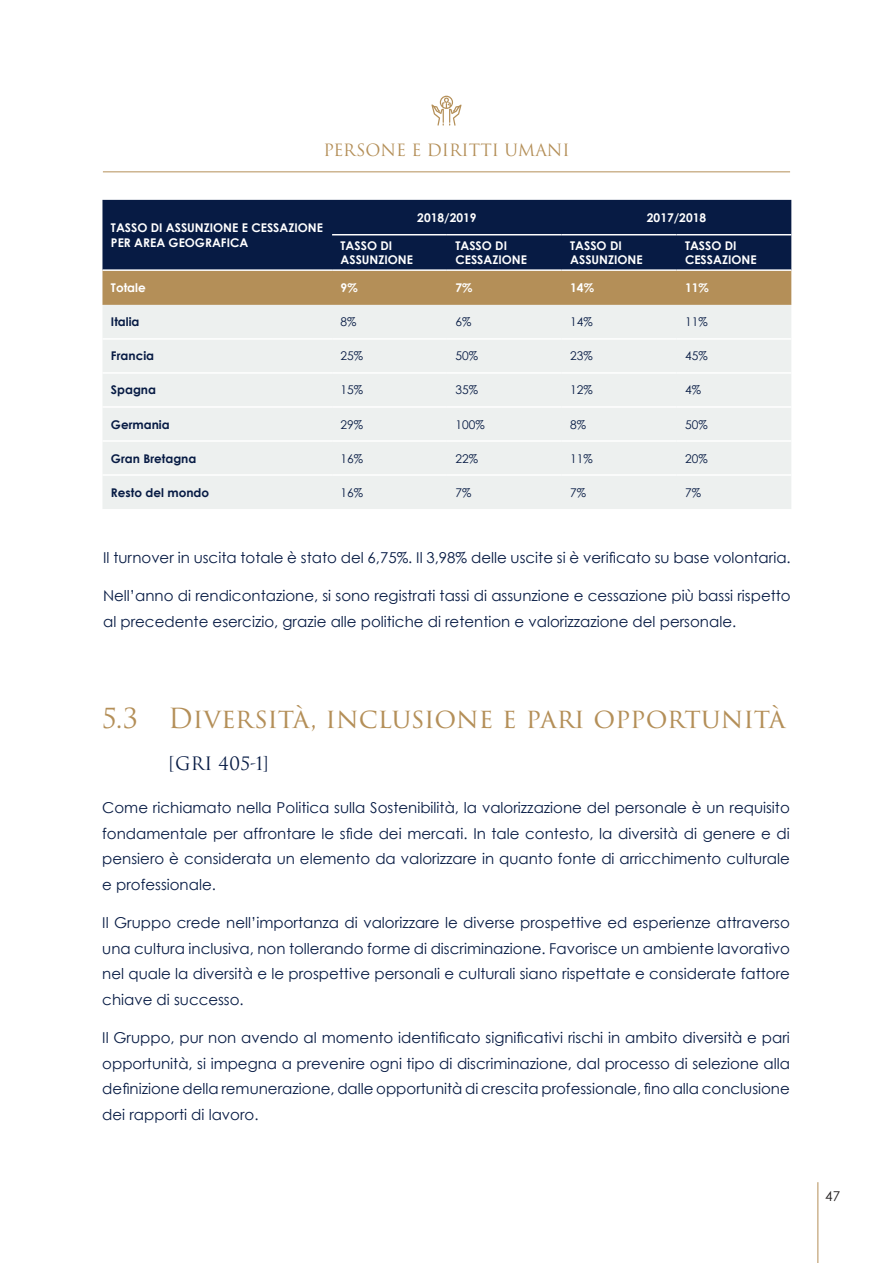
<style>
.page{position:relative;width:893px;height:1263px;background:#fff}
.page>*{position:absolute;margin:0;border:0;box-sizing:border-box;transform-origin:0 0}
.t1{font:27px "Trajan Pro 3";letter-spacing:-.01em;color:#b48f58}
.t2{font:18px "Trajan Pro 3";color:#071b44}
.t3{font:16.5px "Trajan Pro 3";color:#b48f58}
.t4{font:15px/25.5px "Century Gothic";color:#071b44;text-align:justify}
.t5{font:13.5px "Century Gothic";color:#231f20}
.t6{font:700 12px/14.4px "Century Gothic";color:#fff}
.t7{font:12px "Century Gothic";color:#071b44}
.t8{font:700 12px "Century Gothic";color:#071b44}
</style>
<div class="page">
<hr style="left:817px;top:1182px;width:1px;height:81px;background:#b48f58">
<hr style="left:103px;top:171px;width:687px;height:1px;background:#b48f58">
<svg style="left:431px;top:96px;width:31px;height:30px"></svg>
<div style="left:102px;top:200px;width:689px;height:69px;background:#071b44"></div>
<div style="left:102px;top:271px;width:689px;height:34px;background:#b48f58"></div>
<div style="left:103px;top:305px;width:688px;height:204px;background:#edf0ef"></div>
<hr style="left:332px;top:234px;width:115px;height:1px;background:#fff">
<hr style="left:447px;top:234px;width:115px;height:1px;background:#fff">
<hr style="left:562px;top:234px;width:114px;height:1px;background:#fff">
<hr style="left:676px;top:234px;width:115px;height:1px;background:#fff">
<hr style="left:332px;top:338px;width:115px;height:2px;background:#fff">
<hr style="left:447px;top:338px;width:115px;height:2px;background:#fff">
<hr style="left:562px;top:338px;width:114px;height:2px;background:#fff">
<hr style="left:676px;top:338px;width:115px;height:2px;background:#fff">
<hr style="left:332px;top:372px;width:115px;height:2px;background:#fff">
<hr style="left:447px;top:372px;width:115px;height:2px;background:#fff">
<hr style="left:562px;top:372px;width:114px;height:2px;background:#fff">
<hr style="left:676px;top:372px;width:115px;height:2px;background:#fff">
<hr style="left:332px;top:406px;width:115px;height:2px;background:#fff">
<hr style="left:447px;top:406px;width:115px;height:2px;background:#fff">
<hr style="left:562px;top:406px;width:114px;height:2px;background:#fff">
<hr style="left:676px;top:406px;width:115px;height:2px;background:#fff">
<hr style="left:332px;top:440px;width:115px;height:2px;background:#fff">
<hr style="left:447px;top:440px;width:115px;height:2px;background:#fff">
<hr style="left:562px;top:440px;width:114px;height:2px;background:#fff">
<hr style="left:676px;top:440px;width:115px;height:2px;background:#fff">
<hr style="left:332px;top:474px;width:115px;height:2px;background:#fff">
<hr style="left:447px;top:474px;width:115px;height:2px;background:#fff">
<hr style="left:562px;top:474px;width:114px;height:2px;background:#fff">
<hr style="left:676px;top:474px;width:115px;height:2px;background:#fff">
<hr style="left:102px;top:372px;width:230px;height:2px;background:#fff">
<hr style="left:102px;top:338px;width:230px;height:2px;background:#fff">
<hr style="left:102px;top:406px;width:230px;height:2px;background:#fff">
<hr style="left:102px;top:440px;width:230px;height:2px;background:#fff">
<hr style="left:102px;top:474px;width:230px;height:2px;background:#fff">
<p class="t3" style="left:323px;top:139px;width:248px">PERSONE E DIRITTI UMANI</p>
<p class="t6" style="left:111px;top:220px;width:213px">TASSO DI ASSUNZIONE E CESSAZIONE<br>PER AREA GEOGRAFICA</p>
<p class="t6" style="left:417px;top:210px;width:61px">2018/2019</p>
<p class="t6" style="left:647px;top:210px;width:61px">2017/2018</p>
<p class="t6" style="left:341px;top:238px;width:74px">TASSO DI<br>ASSUNZIONE</p>
<p class="t6" style="left:455px;top:238px;width:73px">TASSO DI<br>CESSAZIONE</p>
<p class="t6" style="left:570px;top:238px;width:74px">TASSO DI<br>ASSUNZIONE</p>
<p class="t6" style="left:685px;top:238px;width:73px">TASSO DI<br>CESSAZIONE</p>
<p class="t6" style="left:111px;top:281px;width:36px">Totale</p>
<p class="t6" style="left:341px;top:281px;width:19px">9%</p>
<p class="t6" style="left:455px;top:281px;width:19px">7%</p>
<p class="t6" style="left:570px;top:281px;width:25px">14%</p>
<p class="t6" style="left:685px;top:281px;width:25px">11%</p>
<p class="t8" style="left:111px;top:314px;width:30px">Italia</p>
<p class="t7" style="left:341px;top:315px;width:17px">8%</p>
<p class="t7" style="left:455px;top:315px;width:17px">6%</p>
<p class="t7" style="left:570px;top:315px;width:24px">14%</p>
<p class="t7" style="left:685px;top:315px;width:24px">11%</p>
<p class="t8" style="left:111px;top:349px;width:45px">Francia</p>
<p class="t7" style="left:341px;top:349px;width:24px">25%</p>
<p class="t7" style="left:455px;top:349px;width:24px">50%</p>
<p class="t7" style="left:570px;top:349px;width:24px">23%</p>
<p class="t7" style="left:685px;top:349px;width:24px">45%</p>
<p class="t8" style="left:111px;top:383px;width:47px">Spagna</p>
<p class="t7" style="left:341px;top:383px;width:24px">15%</p>
<p class="t7" style="left:455px;top:383px;width:24px">35%</p>
<p class="t7" style="left:570px;top:383px;width:24px">12%</p>
<p class="t7" style="left:685px;top:383px;width:17px">4%</p>
<p class="t8" style="left:111px;top:417px;width:60px">Germania</p>
<p class="t7" style="left:341px;top:417px;width:24px">29%</p>
<p class="t7" style="left:455px;top:417px;width:31px">100%</p>
<p class="t7" style="left:570px;top:417px;width:17px">8%</p>
<p class="t7" style="left:685px;top:417px;width:24px">50%</p>
<p class="t8" style="left:111px;top:451px;width:87px">Gran Bretagna</p>
<p class="t7" style="left:341px;top:451px;width:24px">16%</p>
<p class="t7" style="left:455px;top:451px;width:24px">22%</p>
<p class="t7" style="left:570px;top:451px;width:24px">11%</p>
<p class="t7" style="left:685px;top:451px;width:24px">20%</p>
<p class="t8" style="left:111px;top:485px;width:100px">Resto del mondo</p>
<p class="t7" style="left:341px;top:485px;width:24px">16%</p>
<p class="t7" style="left:455px;top:485px;width:17px">7%</p>
<p class="t7" style="left:570px;top:485px;width:17px">7%</p>
<p class="t7" style="left:685px;top:485px;width:17px">7%</p>
<p class="t4" style="left:103px;top:544px;width:689px">Il turnover in uscita totale è stato del 6,75%. Il 3,98% delle uscite si è verificato su base volontaria.</p>
<p class="t4" style="left:103px;top:583px;width:689px">Nell’anno di rendicontazione, si sono registrati tassi di assunzione e cessazione più bassi rispetto al precedente esercizio, grazie alle politiche di retention e valorizzazione del personale.</p>
<h1 class="t1" style="left:102px;top:699px;width:685px">5.3 Diversità, inclusione e pari opportunità</h1>
<p class="t2" style="left:168px;top:751px;width:102px">[GRI 405-1]</p>
<p class="t4" style="left:102px;top:795px;width:689px">Come richiamato nella Politica sulla Sostenibilità, la valorizzazione del personale è un requisito fondamentale per affrontare le sfide dei mercati. In tale contesto, la diversità di genere e di pensiero è considerata un elemento da valorizzare in quanto fonte di arricchimento culturale e professionale.</p>
<p class="t4" style="left:102px;top:910px;width:689px">Il Gruppo crede nell’importanza di valorizzare le diverse prospettive ed esperienze attraverso una cultura inclusiva, non tollerando forme di discriminazione. Favorisce un ambiente lavorativo nel quale la diversità e le prospettive personali e culturali siano rispettate e considerate fattore chiave di successo.</p>
<p class="t4" style="left:102px;top:1024px;width:689px">Il Gruppo, pur non avendo al momento identificato significativi rischi in ambito diversità e pari opportunità, si impegna a prevenire ogni tipo di discriminazione, dal processo di selezione alla definizione della remunerazione, dalle opportunità di crescita professionale, fino alla conclusione dei rapporti di lavoro.</p>
<p class="t5" style="left:825px;top:1188px;width:17px">47</p>
</div>
